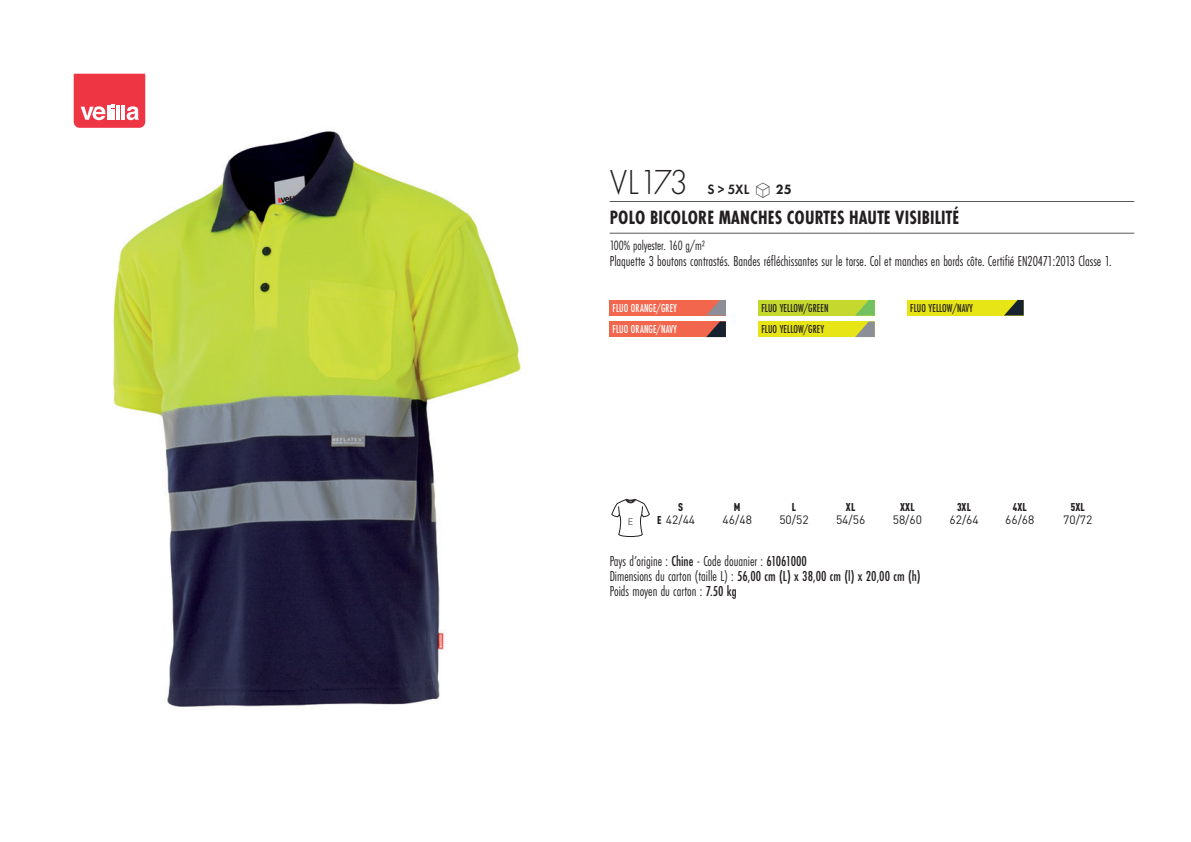
<style>
.page{position:relative;width:1191px;height:842px;background:#fff}
.page>*{position:absolute;margin:0;border:0;box-sizing:border-box;transform-origin:0 0}
.t1{font:300 36px "Futura PT";letter-spacing:-.04em;color:#231f20;scale:.95 1}
.t2{font:700 20px "Futura PT Cond";letter-spacing:.01em;color:#231f20;scale:.95 1}
.t3{font:15px "Futura PT Cond";color:#231f20;scale:.95 1}
.t4{font:500 15px "Futura PT Cond";color:#231f20;scale:.95 1}
.grammage_2020{font:14px "Futura PT Cond";letter-spacing:-.005em;color:#231f20;scale:.95 1}
.t5{font:600 14px "Futura PT";color:#231f20;scale:.95 1}
.Coloris_nuancier_bla{font:500 12px "Futura PT Cond";letter-spacing:.01em;color:#231f20;scale:.9 1}
._88_tailles_tab_maig{font:12px "DIN Pro";color:#231f20}
.Coloris_nuancier_bla-2{font:500 12px "Futura PT Cond";letter-spacing:.01em;color:#fff;scale:.9 1}
._88_tailles_tab_maig-2{font:900 condensed 11.2px "DIN Pro";letter-spacing:.02em;color:#231f20;scale:.95 1}
.t6{font:300 9.2px "DIN";color:#111219}
.s1{font-family:"Linotype Shapeshifter";font-weight:400;font-size:20px}
.s2{font-weight:800}
.s3{font-weight:900;font-stretch:condensed;font-size:11.2px}
.s4{font-weight:500}
.s5{font-weight:400}
</style>
<div class="page">
<img style="left:113px;top:110px;width:408px;height:597px">
<svg style="left:74px;top:74px;width:71px;height:54px;background:#f0525e"></svg>
<div style="left:609px;top:300px;width:117px;height:16px;background:#f2664e"></div>
<svg style="left:707px;top:300px;width:19px;height:15px"></svg>
<div style="left:609px;top:321px;width:117px;height:16px;background:#f2664e"></div>
<svg style="left:706px;top:321px;width:20px;height:16px"></svg>
<div style="left:758px;top:300px;width:116px;height:16px;background:#c4d82d"></div>
<svg style="left:856px;top:300px;width:18px;height:15px"></svg>
<div style="left:758px;top:321px;width:116px;height:16px;background:#e7e515"></div>
<svg style="left:855px;top:321px;width:19px;height:16px"></svg>
<div style="left:907px;top:300px;width:116px;height:16px;background:#e7e515"></div>
<svg style="left:1004px;top:300px;width:19px;height:15px"></svg>
<svg style="left:611px;top:499px;width:38px;height:38px"></svg>
<hr style="left:609px;top:201px;width:525px;height:1px;background:#57585a">
<hr style="left:609px;top:233px;width:525px;height:1px;background:#57585a">
<p class="t1" style="left:610px;top:162px;width:84px">VL173</p>
<p class="t5" style="left:707px;top:181px;width:90px">S &gt; 5XL <span class="s1">S</span> <span class="s2">25</span></p>
<p class="t2" style="left:610px;top:206px;width:369px">POLO BICOLORE MANCHES COURTES HAUTE VISIBILITÉ</p>
<p class="grammage_2020" style="left:609px;top:238px;width:102px">100% polyester. 160 g/m2</p>
<p class="t3" style="left:609px;top:253px;width:530px">Plaquette 3 boutons contrastés. Bandes réfléchissantes sur le torse. Col et manches en bords côte. Certifié EN20471:2013 Classe 1.</p>
<p class="Coloris_nuancier_bla-2" style="left:612px;top:301px;width:73px">FLUO ORANGE/GREY</p>
<p class="Coloris_nuancier_bla-2" style="left:612px;top:322px;width:73px">FLUO ORANGE/NAVY</p>
<p class="Coloris_nuancier_bla" style="left:761px;top:301px;width:76px">FLUO YELLOW/GREEN</p>
<p class="Coloris_nuancier_bla" style="left:761px;top:322px;width:71px">FLUO YELLOW/GREY</p>
<p class="Coloris_nuancier_bla" style="left:910px;top:301px;width:71px">FLUO YELLOW/NAVY</p>
<p class="t6" style="left:628px;top:516px;width:7px">E</p>
<p class="_88_tailles_tab_maig-2" style="left:678px;top:498px;width:7px">S</p>
<p class="_88_tailles_tab_maig-2" style="left:734px;top:498px;width:8px">M</p>
<p class="_88_tailles_tab_maig-2" style="left:791px;top:498px;width:6px">L</p>
<p class="_88_tailles_tab_maig-2" style="left:846px;top:498px;width:12px">XL</p>
<p class="_88_tailles_tab_maig-2" style="left:900px;top:498px;width:17px">XXL</p>
<p class="_88_tailles_tab_maig-2" style="left:957px;top:498px;width:16px">3XL</p>
<p class="_88_tailles_tab_maig-2" style="left:1012px;top:498px;width:16px">4XL</p>
<p class="_88_tailles_tab_maig-2" style="left:1070px;top:498px;width:16px">5XL</p>
<p class="_88_tailles_tab_maig" style="left:657px;top:510px;width:39px"><span class="s3">E</span> 42/44</p>
<p class="_88_tailles_tab_maig" style="left:722px;top:510px;width:31px">46/48</p>
<p class="_88_tailles_tab_maig" style="left:779px;top:510px;width:31px">50/52</p>
<p class="_88_tailles_tab_maig" style="left:836px;top:510px;width:31px">54/56</p>
<p class="_88_tailles_tab_maig" style="left:892px;top:510px;width:31px">58/60</p>
<p class="_88_tailles_tab_maig" style="left:949px;top:510px;width:31px">62/64</p>
<p class="_88_tailles_tab_maig" style="left:1005px;top:510px;width:31px">66/68</p>
<p class="_88_tailles_tab_maig" style="left:1063px;top:510px;width:31px">70/72</p>
<p class="t3" style="left:609px;top:552px;width:209px">Pays d’origine : <span class="s4">Chine</span> - Code douanier : <span class="s4">61061000</span></p>
<p class="t4" style="left:609px;top:567px;width:329px"><span class="s5">Dimensions du carton (taille L) :</span> 56,00 cm (L) x 38,00 cm (l) x 20,00 cm (h)</p>
<p class="t3" style="left:609px;top:582px;width:135px">Poids moyen du carton : <span class="s4">7.50 kg</span></p>
</div>
